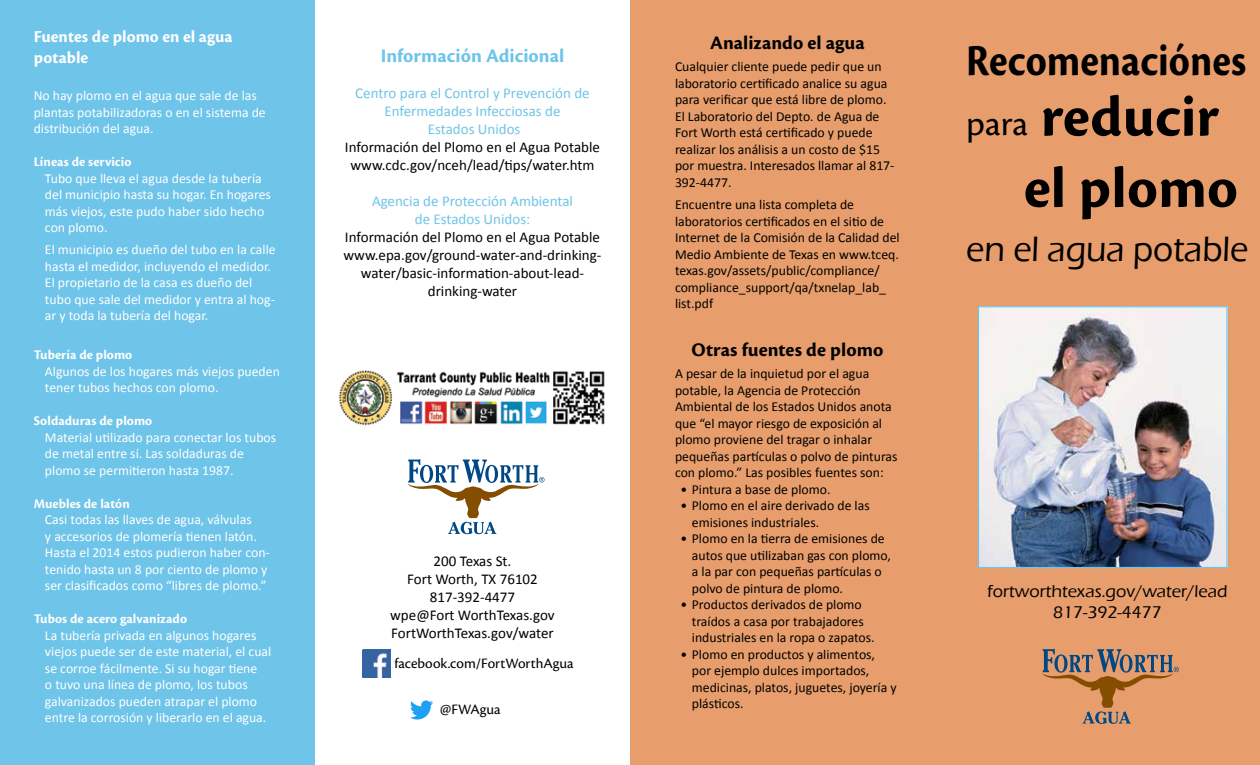
<style>
.page{position:relative;width:1260px;height:765px;background:#fff}
.page>*{position:absolute;margin:0;border:0;box-sizing:border-box;transform-origin:0 0}
.t1{font:700 60px/71.2px "Cronos Pro";color:#000}
.t2{font:700 46.25px "Cronos Pro";color:#000;scale:.89 1}
.t3{font:500 36.25px "Eras ITC";color:#000;scale:.94 1}
.t4{font:700 20px "Cronos Pro";letter-spacing:.005em;color:#000}
.t5{font:700 20px "Cronos Pro";letter-spacing:.005em;color:#6ec4e9}
.t6{font:500 17.5px/21px "Eras ITC";color:#000;text-align:center}
.t7{font:700 17.5px/21px "Cronos Pro";letter-spacing:.005em;color:#fff}
.t8{font:15px/18px "Calibri";color:#000;text-align:center}
.t9{font:15px/18px "Calibri";color:#6ec4e9;text-align:center}
.t10{font:15px "Cronos Pro";color:#000}
.t11{font:13.75px/16.5px "Calibri";color:#000}
.t12{font:13.75px/16.5px "Calibri";color:#fff}
.t13{font:700 13.75px "Cronos Pro";letter-spacing:.005em;color:#fff}
.s1{font-weight:400;font-size:36.25px}
</style>
<div class="page">
<div style="left:944px;top:0;width:316px;height:765px;background:#e89e6c"></div>
<div style="left:630px;top:0;width:315px;height:765px;background:#e89e6c"></div>
<div style="left:0;top:0;width:315px;height:765px;background:#6ec4e9"></div>
<img style="left:980px;top:308px;width:246px;height:258px">
<div style="left:978px;top:306px;width:250px;height:262px;border:1px solid #6ec4e9"></div>
<svg style="left:1042px;top:648px;width:137px;height:76px"></svg>
<svg style="left:407px;top:459px;width:138px;height:75px"></svg>
<img style="left:363px;top:650px;width:28px;height:28px">
<svg style="left:410px;top:700px;width:23px;height:20px"></svg>
<img style="left:339px;top:370px;width:266px;height:55px">
<p class="t7" style="left:34px;top:26px;width:200px">Fuentes de plomo en el agua potable</p>
<p class="t12" style="left:34px;top:88px;width:234px">No hay plomo en el agua que sale de las plantas potabilizadoras o en el sistema de distribución del agua.</p>
<p class="t13" style="left:34px;top:154px;width:99px">Líneas de servicio</p>
<p class="t12" style="left:45px;top:170px;width:227px">Tubo que lleva el agua desde la tubería del municipio hasta su hogar. En hogares más viejos, este pudo haber sido hecho con plomo.</p>
<p class="t12" style="left:45px;top:242px;width:232px">El municipio es dueño del tubo en la calle hasta el medidor, incluyendo el medidor.<br>El propietario de la casa es dueño del tubo que sale del medidor y entra al hog&shy;ar y toda la tubería del hogar.</p>
<p class="t13" style="left:34px;top:347px;width:100px">Tubería de plomo</p>
<p class="t12" style="left:45px;top:363px;width:236px">Algunos de los hogares más viejos pueden tener tubos hechos con plomo.</p>
<p class="t13" style="left:34px;top:413px;width:120px">Soldaduras de plomo</p>
<p class="t12" style="left:45px;top:429px;width:233px">Material utilizado para conectar los tubos de metal entre sí. Las soldaduras de plomo se permitieron hasta 1987.</p>
<p class="t13" style="left:34px;top:495px;width:98px">Muebles de latón</p>
<p class="t12" style="left:45px;top:511px;width:226px">Casi todas las llaves de agua, válvulas<br>y accesorios de plomería tienen latón.<br>Hasta el 2014 estos pudieron haber con&shy;tenido hasta un 8 por ciento de plomo y ser clasificados como “libres de plomo.”</p>
<p class="t13" style="left:34px;top:611px;width:155px">Tubos de acero galvanizado</p>
<p class="t12" style="left:45px;top:627px;width:228px">La tubería privada en algunos hogares viejos puede ser de este material, el cual se corroe fácilmente. Si su hogar tiene<br>o tuvo una línea de plomo, los tubos galvanizados pueden atrapar el plomo entre la corrosión y liberarlo en el agua.</p>
<h3 class="t5" style="left:381px;top:44px;width:185px">Información Adicional</h3>
<p class="t9" style="left:355px;top:84px;width:236px">Centro para el Control y Prevención de<br>Enfermedades Infecciosas de<br>Estados Unidos</p>
<p class="t8" style="left:345px;top:138px;width:257px">Información del Plomo en el Agua Potable www.cdc.gov/nceh/lead/tips/water.htm</p>
<p class="t9" style="left:372px;top:192px;width:202px">Agencia de Protección Ambiental de Estados Unidos:</p>
<p class="t8" style="left:344px;top:228px;width:259px">Información del Plomo en el Agua Potable www.epa.gov/ground-water-and-drinking&shy;water/basic-information-about-lead&shy;drinking-water</p>
<p class="t8" style="left:390px;top:552px;width:166px">200 Texas St.<br>Fort Worth, TX 76102<br>817-392-4477<br>wpe@Fort WorthTexas.gov<br>FortWorthTexas.gov/water</p>
<p class="t10" style="left:394px;top:655px;width:181px">facebook.com/FortWorthAgua</p>
<p class="t10" style="left:440px;top:701px;width:62px">@FWAgua</p>
<h3 class="t4" style="left:710px;top:32px;width:156px">Analizando el agua</h3>
<p class="t11" style="left:675px;top:59px;width:221px">Cualquier cliente puede pedir que un laboratorio certificado analice su agua para verificar que está libre de plomo.<br>El Laboratorio del Depto. de Agua de Fort Worth está certificado y puede realizar los análisis a un costo de $15 por muestra. Interesados llamar al 817- 392-4477.</p>
<p class="t11" style="left:675px;top:196px;width:226px">Encuentre una lista completa de laboratorios certificados en el sitio de Internet de la Comisión de la Calidad del Medio Ambiente de Texas en www.tceq. texas.gov/assets/public/compliance/ compliance_support/qa/txnelap_lab_ list.pdf</p>
<h3 class="t4" style="left:692px;top:338px;width:193px">Otras fuentes de plomo</h3>
<p class="t11" style="left:675px;top:365px;width:224px">A pesar de la inquietud por el agua potable, la Agencia de Protección Ambiental de los Estados Unidos anota que “el mayor riesgo de exposición al plomo proviene del tragar o inhalar pequeñas partículas o polvo de pinturas con plomo.” Las posibles fuentes son:</p>
<p class="t11" style="left:681px;top:481px;width:151px">• Pintura a base de plomo.</p>
<p class="t11" style="left:692px;top:497px;width:179px;text-indent:-11px">• Plomo en el aire derivado de las emisiones industriales.</p>
<p class="t11" style="left:692px;top:530px;width:201px;text-indent:-11px">• Plomo en la tierra de emisiones de autos que utilizaban gas con plomo, a la par con pequeñas partículas o polvo de pintura de plomo.</p>
<p class="t11" style="left:692px;top:596px;width:184px;text-indent:-11px">• Productos derivados de plomo traídos a casa por trabajadores industriales en la ropa o zapatos.</p>
<p class="t11" style="left:692px;top:646px;width:206px;text-indent:-11px">• Plomo en productos y alimentos, por ejemplo dulces importados, medicinas, platos, juguetes, joyería y plásticos.</p>
<h2 class="t2" style="left:966px;top:34px;width:316px">Recomenaciónes</h2>
<h1 class="t1" style="left:1024px;top:82px;width:216px;text-indent:-58px"><span class="s1">para</span> reducir el plomo</h1>
<h3 class="t3" style="left:966px;top:229px;width:302px">en el agua potable</h3>
<p class="t6" style="left:988px;top:581px;width:241px">fortworthtexas.gov/water/lead<br>817-392-4477</p>
</div>
